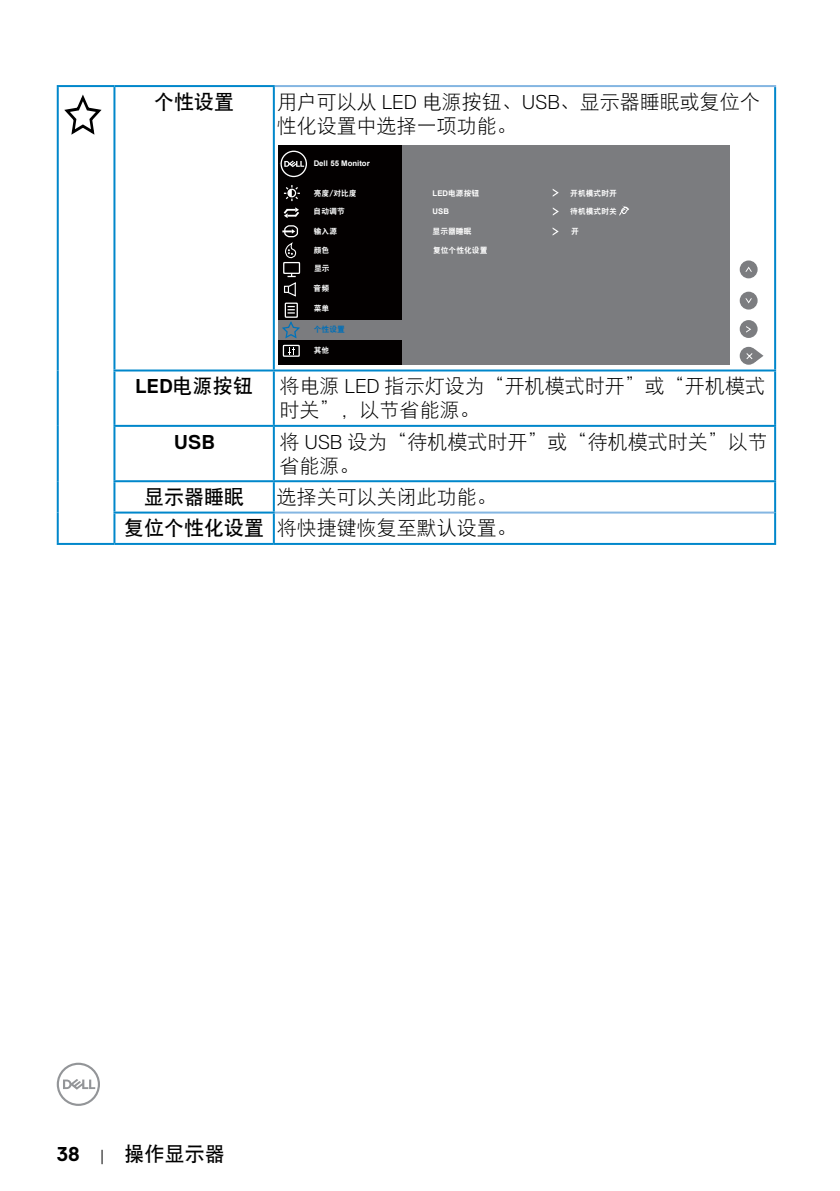
<style>
.page{position:relative;width:840px;height:1191px;background:#fff}
.page>*{position:absolute;margin:0;border:0;box-sizing:border-box;transform-origin:0 0}
.Table_Paragraph{font:20px/24px "DFP Hei W3";color:#000}
.text_OSD_table{font:20px/24px "DFP Hei W3";color:#000}
.Table_Head{font:20px "DFP Hei W7";color:#000}
.Table_Head-2{font:700 20px "Dell Replica";color:#000}
.t1{font:7.8px "DF Hei W9";color:#fff}
.t2{font:700 7.8px "Arial";color:#fff}
.t3{font:7.8px "DF Hei W9";color:#006fb8}
.s1{font-family:"Dell Replica";font-weight:300}
.s2{font-family:"Arial";font-weight:700}
.s3{font-family:"Dell Replica";font-weight:700}
.s4{font-family:"Dell Replica";font-weight:300;font-size:16px}
</style>
<div class="page">
<svg style="left:57px;top:1062px;width:43px;height:44px"></svg>
<hr style="left:57px;top:85px;width:57px;height:2px;background:#0087cb">
<hr style="left:57px;top:87px;width:2px;height:283px;background:#0087cb">
<hr style="left:57px;top:370px;width:2px;height:56px;background:#0087cb">
<hr style="left:57px;top:426px;width:2px;height:55px;background:#0087cb">
<hr style="left:57px;top:481px;width:2px;height:31px;background:#0087cb">
<hr style="left:57px;top:512px;width:2px;height:31px;background:#0087cb">
<hr style="left:114px;top:85px;width:161px;height:2px;background:#0087cb">
<hr style="left:113px;top:87px;width:2px;height:282px;background:#0087cb">
<hr style="left:273px;top:87px;width:2px;height:282px;background:#0087cb">
<hr style="left:773px;top:87px;width:2px;height:282px;background:#0087cb">
<hr style="left:113px;top:369px;width:161px;height:2px;background:#0087cb">
<hr style="left:113px;top:371px;width:2px;height:54px;background:#0087cb">
<hr style="left:113px;top:425px;width:161px;height:2px;background:#0087cb">
<hr style="left:113px;top:427px;width:2px;height:53px;background:#0087cb">
<hr style="left:113px;top:480px;width:161px;height:2px;background:#0087cb">
<hr style="left:113px;top:482px;width:2px;height:29px;background:#0087cb">
<hr style="left:273px;top:482px;width:2px;height:29px;background:#0087cb">
<hr style="left:773px;top:482px;width:2px;height:30px;background:#0087cb">
<hr style="left:113px;top:511px;width:162px;height:2px;background:#0087cb">
<hr style="left:113px;top:513px;width:2px;height:30px;background:#0087cb">
<hr style="left:273px;top:513px;width:2px;height:30px;background:#0087cb">
<hr style="left:773px;top:512px;width:2px;height:31px;background:#0087cb">
<hr style="left:275px;top:85px;width:500px;height:2px;background:#84b6e2">
<hr style="left:275px;top:511px;width:498px;height:2px;background:#84b6e2">
<hr style="left:57px;top:543px;width:57px;height:2px;background:#0087cb">
<hr style="left:114px;top:543px;width:160px;height:2px;background:#0087cb">
<hr style="left:274px;top:543px;width:501px;height:2px;background:#0087cb">
<hr style="left:274px;top:369px;width:501px;height:2px;background:#0087cb">
<hr style="left:273px;top:371px;width:2px;height:54px;background:#0087cb">
<hr style="left:773px;top:371px;width:2px;height:54px;background:#0087cb">
<hr style="left:274px;top:425px;width:501px;height:2px;background:#0087cb">
<hr style="left:273px;top:427px;width:2px;height:53px;background:#0087cb">
<hr style="left:773px;top:427px;width:2px;height:53px;background:#0087cb">
<hr style="left:274px;top:480px;width:501px;height:2px;background:#0087cb">
<svg style="left:64px;top:94px;width:38px;height:41px"></svg>
<div style="left:278px;top:145px;width:451px;height:220px;background:#7b7c7f"></div>
<div style="left:278px;top:145px;width:123px;height:220px;background:#030000"></div>
<svg style="left:284px;top:345px;width:16px;height:12px"></svg>
<svg style="left:287px;top:347px;width:7px;height:8px"></svg>
<div style="left:283px;top:262px;width:17px;height:12px;border:1px solid #fff"></div>
<div style="left:282px;top:344px;width:17px;height:13px;border:1px solid #fff"></div>
<div style="left:278px;top:320px;width:125px;height:20px;background:#7b7c7f"></div>
<svg style="left:284px;top:185px;width:16px;height:16px"></svg>
<div style="left:284px;top:302px;width:14px;height:16px;border:1px solid #fff"></div>
<svg style="left:287px;top:306px;width:7px;height:7px"></svg>
<svg style="left:280px;top:151px;width:27px;height:26px"></svg>
<svg style="left:283px;top:207px;width:17px;height:11px"></svg>
<svg style="left:282px;top:229px;width:13px;height:5px"></svg>
<div style="left:284px;top:225px;width:14px;height:12px;border:1px solid #fff;border-radius:4px"></div>
<svg style="left:552px;top:207px;width:6px;height:9px"></svg>
<svg style="left:552px;top:189px;width:6px;height:8px"></svg>
<svg style="left:552px;top:227px;width:6px;height:9px"></svg>
<svg style="left:282px;top:321px;width:18px;height:18px"></svg>
<svg style="left:283px;top:242px;width:13px;height:55px"></svg>
<div style="left:739px;top:260px;width:18px;height:18px;background:#7c7d80;border-radius:50%"></div>
<svg style="left:745px;top:267px;width:6px;height:5px"></svg>
<div style="left:739px;top:292px;width:18px;height:17px;background:#7c7d80;border-radius:50%"></div>
<svg style="left:745px;top:298px;width:6px;height:5px"></svg>
<div style="left:739px;top:320px;width:18px;height:18px;background:#7c7d80;border-radius:50%"></div>
<svg style="left:746px;top:326px;width:4px;height:6px"></svg>
<svg style="left:739px;top:347px;width:18px;height:18px"></svg>
<svg style="left:745px;top:349px;width:18px;height:14px"></svg>
<svg style="left:619px;top:206px;width:10px;height:10px"></svg>
<p class="Table_Head" style="left:154px;top:92px;width:81px">个性设置</p>
<p class="text_OSD_table" style="left:276px;top:90px;width:484px">用户可以从 <span class="s1">LED</span> 电源按钮、<span class="s1">USB</span>、显示器睡眠或复位个性化设置中选择一项功能。</p>
<p class="t2" style="left:313px;top:158px;width:57px">Dell 55 Monitor</p>
<p class="t1" style="left:313px;top:189px;width:44px">亮度/对比度</p>
<p class="t1" style="left:313px;top:207px;width:33px">自动调节</p>
<p class="t1" style="left:313px;top:228px;width:25px">输入源</p>
<p class="t1" style="left:313px;top:246px;width:17px">颜色</p>
<p class="t1" style="left:314px;top:264px;width:17px">显示</p>
<p class="t1" style="left:313px;top:284px;width:17px">音频</p>
<p class="t3" style="left:313px;top:326px;width:33px">个性设置</p>
<p class="t1" style="left:313px;top:304px;width:17px">菜单</p>
<p class="t1" style="left:313px;top:347px;width:17px">其他</p>
<p class="t1" style="left:432px;top:189px;width:48px"><span class="s2">LED</span>电源按钮</p>
<p class="t1" style="left:570px;top:189px;width:48px">开机模式时开</p>
<p class="t2" style="left:432px;top:206px;width:18px">USB</p>
<p class="t1" style="left:570px;top:207px;width:48px">待机模式时关</p>
<p class="t1" style="left:432px;top:227px;width:40px">显示器睡眠</p>
<p class="t1" style="left:571px;top:227px;width:9px">开</p>
<p class="t1" style="left:433px;top:247px;width:56px">复位个性化设置</p>
<p class="Table_Head" style="left:135px;top:376px;width:119px"><span class="s3">LED</span>电源按钮</p>
<p class="Table_Paragraph" style="left:279px;top:374px;width:486px">将电源 <span class="s1">LED</span> 指示灯设为“开机模式时开”或“开机模式时关”，以节省能源。</p>
<p class="Table_Head-2" style="left:174px;top:431px;width:42px">USB</p>
<p class="Table_Paragraph" style="left:279px;top:429px;width:489px">将 <span class="s1">USB</span> 设为“待机模式时开”或“待机模式时关”以节省能源。</p>
<p class="Table_Head" style="left:144px;top:487px;width:101px">显示器睡眠</p>
<p class="Table_Paragraph" style="left:276px;top:485px;width:221px">选择关可以关闭此功能。</p>
<p class="Table_Head" style="left:124px;top:518px;width:141px">复位个性化设置</p>
<p class="Table_Paragraph" style="left:276px;top:516px;width:241px">将快捷键恢复至默认设置。</p>
<p class="Table_Head" style="left:57px;top:1144px;width:169px"><span class="s3">38</span> <span class="s4">|</span> 操作显示器</p>
</div>
